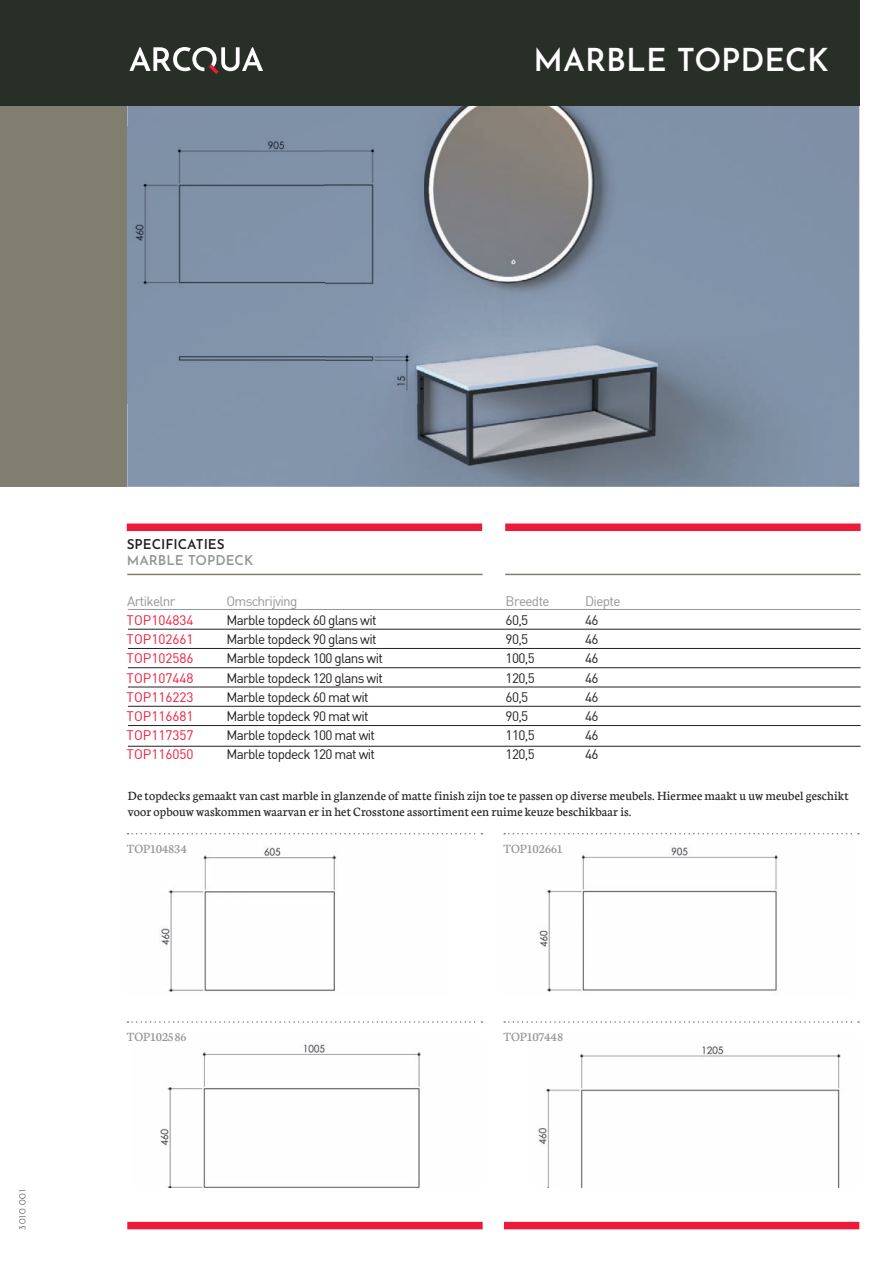
<style>
.page{position:relative;width:893px;height:1263px;background:#fff}
.page>*{position:absolute;margin:0;border:0;box-sizing:border-box;transform-origin:0 0}
.t1{font:600 31.5px "Josefin Sans";color:#fff}
.t2{font:13.5px "DIN";letter-spacing:-.05em;color:#231f20}
.t3{font:13.5px/15.8px "Neuton";letter-spacing:.01em;color:#231f20}
.t4{font:13.5px/19.2px "DIN";color:#ed1a3a;text-align:justify}
.t5{font:13.5px "Neuton";letter-spacing:.01em;color:#939598}
.t6{font:13.5px "DIN";letter-spacing:-.05em;color:#939598}
.t7{font:600 13.5px "Josefin Sans";color:#231f20}
.t8{font:600 13.5px "Josefin Sans";color:#939598}
.t9{font:300 9px "Josefin Sans";letter-spacing:.1em;color:#231f20}
</style>
<div class="page">
<div style="left:0;top:0;width:859px;height:106px;background:#272f26"></div>
<div style="left:0;top:106px;width:127px;height:380px;background:#807f6f"></div>
<img style="left:127px;top:106px;width:732px;height:380px">
<svg style="left:129px;top:47px;width:134px;height:27px"></svg>
<hr style="left:127px;top:573px;width:355px;height:2px;background:#807f6f">
<svg style="left:127px;top:833px;width:355px;height:1px"></svg>
<img style="left:160px;top:847px;width:177px;height:145px">
<hr style="left:505px;top:573px;width:355px;height:2px;background:#807f6f">
<hr style="left:128px;top:628px;width:732px;height:1px;background:#231f20">
<hr style="left:128px;top:609px;width:732px;height:1px;background:#939598">
<hr style="left:128px;top:667px;width:732px;height:1px;background:#231f20">
<hr style="left:128px;top:648px;width:732px;height:1px;background:#231f20">
<svg style="left:504px;top:833px;width:354px;height:1px"></svg>
<img style="left:539px;top:847px;width:239px;height:145px">
<svg style="left:127px;top:1021px;width:355px;height:1px"></svg>
<img style="left:160px;top:1044px;width:261px;height:142px">
<svg style="left:504px;top:1021px;width:354px;height:1px"></svg>
<img style="left:538px;top:1046px;width:303px;height:140px">
<div style="left:505px;top:523px;width:355px;height:8px;background:#ed1a3a"></div>
<div style="left:127px;top:523px;width:355px;height:8px;background:#ed1a3a"></div>
<div style="left:127px;top:1221px;width:355px;height:7px;background:#ed1a3a"></div>
<div style="left:503px;top:1221px;width:356px;height:7px;background:#ed1a3a"></div>
<hr style="left:128px;top:686px;width:732px;height:1px;background:#231f20">
<hr style="left:128px;top:725px;width:732px;height:1px;background:#231f20">
<hr style="left:128px;top:705px;width:732px;height:1px;background:#231f20">
<hr style="left:128px;top:745px;width:732px;height:1px;background:#231f20">
<div style="left:127px;top:127px;width:296px;height:276px;background:#8193aa"></div>
<h1 class="t1" style="left:533px;top:33px;width:297px">MARBLE TOPDECK</h1>
<p class="t9" style="left:15px;top:1229px;width:42px;rotate:-90deg">3010.001</p>
<p class="t7" style="left:127px;top:532px;width:99px">SPECIFICATIES</p>
<p class="t8" style="left:127px;top:548px;width:128px">MARBLE TOPDECK</p>
<p class="t6" style="left:127px;top:592px;width:50px">Artikelnr</p>
<p class="t6" style="left:226px;top:592px;width:72px">Omschrijving</p>
<p class="t6" style="left:505px;top:592px;width:45px">Breedte</p>
<p class="t6" style="left:585px;top:592px;width:37px">Diepte</p>
<p class="t2" style="left:226px;top:611px;width:152px">Marble topdeck 60 glans wit</p>
<p class="t2" style="left:505px;top:611px;width:24px">60,5</p>
<p class="t2" style="left:585px;top:611px;width:15px">46</p>
<p class="t2" style="left:226px;top:630px;width:152px">Marble topdeck 90 glans wit</p>
<p class="t2" style="left:505px;top:630px;width:24px">90,5</p>
<p class="t2" style="left:585px;top:630px;width:15px">46</p>
<p class="t2" style="left:226px;top:650px;width:158px">Marble topdeck 100 glans wit</p>
<p class="t2" style="left:505px;top:650px;width:31px">100,5</p>
<p class="t2" style="left:585px;top:650px;width:15px">46</p>
<p class="t2" style="left:226px;top:669px;width:158px">Marble topdeck 120 glans wit</p>
<p class="t2" style="left:505px;top:669px;width:31px">120,5</p>
<p class="t2" style="left:585px;top:669px;width:15px">46</p>
<p class="t2" style="left:226px;top:688px;width:144px">Marble topdeck 60 mat wit</p>
<p class="t2" style="left:505px;top:688px;width:24px">60,5</p>
<p class="t2" style="left:585px;top:688px;width:15px">46</p>
<p class="t2" style="left:226px;top:707px;width:144px">Marble topdeck 90 mat wit</p>
<p class="t2" style="left:505px;top:707px;width:24px">90,5</p>
<p class="t2" style="left:585px;top:707px;width:15px">46</p>
<p class="t2" style="left:226px;top:726px;width:150px">Marble topdeck 100 mat wit</p>
<p class="t2" style="left:505px;top:726px;width:31px">110,5</p>
<p class="t2" style="left:585px;top:726px;width:15px">46</p>
<p class="t2" style="left:226px;top:746px;width:150px">Marble topdeck 120 mat wit</p>
<p class="t2" style="left:505px;top:746px;width:31px">120,5</p>
<p class="t2" style="left:585px;top:746px;width:15px">46</p>
<p class="t4" style="left:127px;top:610px;width:68px">TOP104834<br>TOP102661<br>TOP102586<br>TOP107448<br>TOP116223<br>TOP116681<br>TOP117357<br>TOP116050</p>
<p class="t3" style="left:128px;top:787px;width:722px">De topdecks gemaakt van cast marble in glanzende of matte finish zijn toe te passen op diverse meubels. Hiermee maakt u uw meubel geschikt voor opbouw waskommen waarvan er in het Crosstone assortiment een ruime keuze beschikbaar is.</p>
<p class="t5" style="left:127px;top:840px;width:62px">TOP104834</p>
<p class="t5" style="left:503px;top:840px;width:60px">TOP102661</p>
<p class="t5" style="left:127px;top:1028px;width:61px">TOP102586</p>
<p class="t5" style="left:503px;top:1028px;width:61px">TOP107448</p>
</div>
